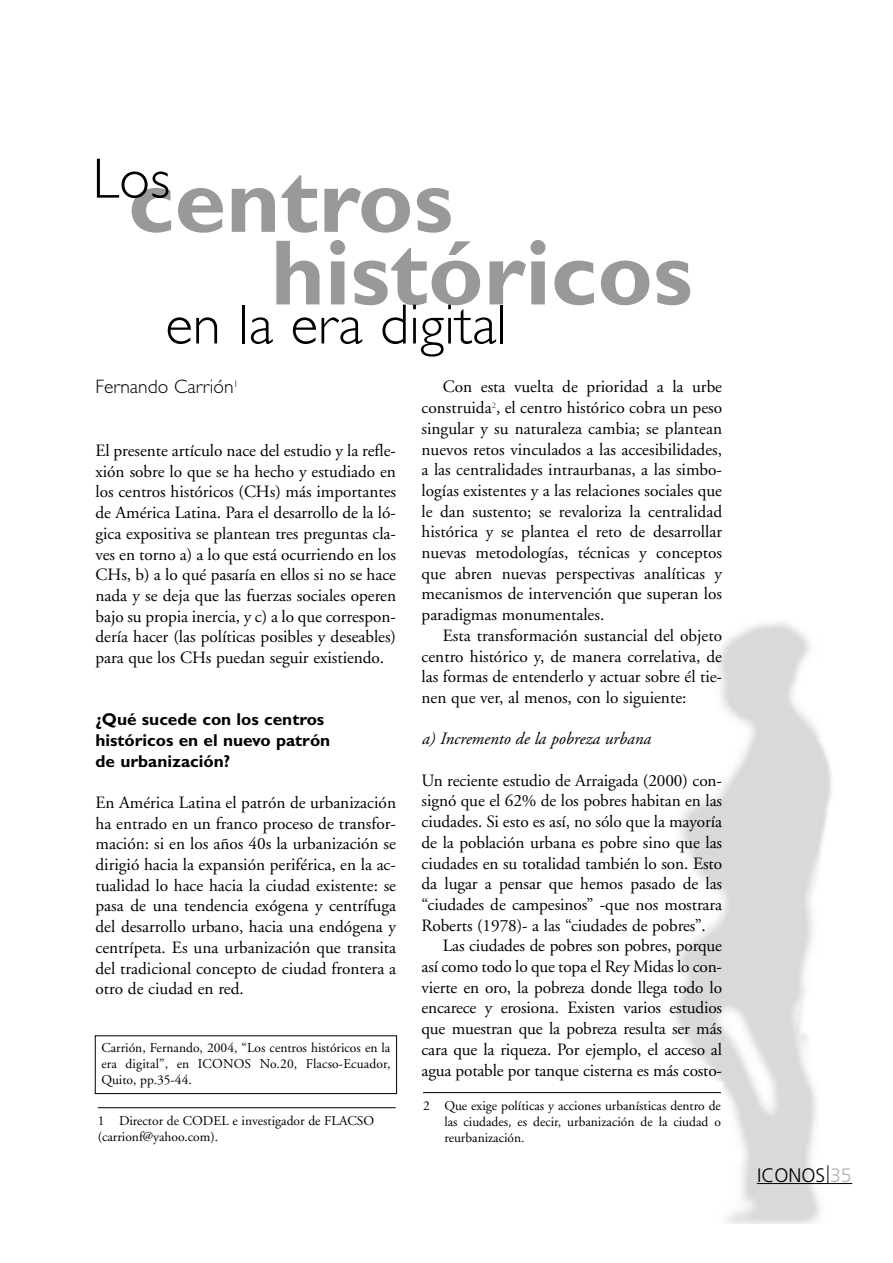
<style>
.page{position:relative;width:893px;height:1263px;background:#fff}
.page>*{position:absolute;margin:0;border:0;box-sizing:border-box;transform-origin:0 0}
.t1{font:700 93.3px/72.6px "Gill Sans";color:#999}
.t2{font:300 57px "Gill Sans";color:#000}
.t3{font:300 19.5px "Gill Sans";color:#000}
.t4{font:300 19.5px "Frutiger";color:#000}
.t5{font:17.25px/20.7px "Adobe Garamond";letter-spacing:-.005em;color:#000;text-align:justify}
.t6{font:700 17.25px/20.7px "Gill Sans";color:#000}
.t7{font:italic 17.25px "Adobe Garamond";color:#000}
.t8{font:13.5px/16.2px "Adobe Garamond";color:#000;text-align:justify}
.s1{color:#b3b3b3}
</style>
<div class="page">
<hr style="left:756px;top:1183px;width:96px;height:1px;background:#000">
<svg style="left:827px;top:1165px;width:1px;height:18px"></svg>
<hr style="left:98px;top:1107px;width:297px;height:1px;background:#000">
<div style="left:95px;top:1035px;width:302px;height:59px;border:1px solid #000"></div>
<hr style="left:423px;top:1092px;width:298px;height:1px;background:#000">
<h2 class="t2" style="left:92px;top:159px;width:79px">Los</h2>
<h1 class="t1" style="left:270px;top:174px;width:423px;text-indent:-143px">centros históricos</h1>
<h2 class="t2" style="left:165px;top:305px;width:343px">en la era digital</h2>
<p class="t3" style="left:95px;top:380px;width:144px">Fernando Carrión<sup>1</sup></p>
<p class="t5" style="left:95px;top:442px;width:302px">El presente artículo nace del estudio y la refle&shy;xión sobre lo que se ha hecho y estudiado en los centros históricos (CHs) más importantes de América Latina. Para el desarrollo de la ló&shy;gica expositiva se plantean tres preguntas cla&shy;ves en torno a) a lo que está ocurriendo en los CHs, b) a lo qué pasaría en ellos si no se hace nada y se deja que las fuerzas sociales operen bajo su propia inercia, y c) a lo que correspon&shy;dería hacer (las políticas posibles y deseables) para que los CHs puedan seguir existiendo.</p>
<p class="t6" style="left:95px;top:711px;width:236px">¿Qué sucede con los centros históricos en el nuevo patrón de urbanización?</p>
<p class="t5" style="left:95px;top:794px;width:302px">En América Latina el patrón de urbanización ha entrado en un franco proceso de transfor&shy;mación: si en los años 40s la urbanización se dirigió hacia la expansión periférica, en la ac&shy;tualidad lo hace hacia la ciudad existente: se pasa de una tendencia exógena y centrífuga del desarrollo urbano, hacia una endógena y centrípeta. Es una urbanización que transita del tradicional concepto de ciudad frontera a otro de ciudad en red.</p>
<p class="t8" style="left:101px;top:1041px;width:290px">Carrión, Fernando, 2004, “Los centros históricos en la era digital”, en ICONOS No.20, Flacso-Ecuador, Quito, pp.35-44.</p>
<p class="t8" style="left:98px;top:1113px;width:278px;line-height:16.6px">1 Director de CODEL e investigador de FLACSO (carrionf@yahoo.com).</p>
<p class="t5" style="left:421px;top:378px;width:302px;text-indent:21px">Con esta vuelta de prioridad a la urbe construida<sup>2</sup>, el centro histórico cobra un peso singular y su naturaleza cambia; se plantean nuevos retos vinculados a las accesibilidades, a las centralidades intraurbanas, a las simbo&shy;logías existentes y a las relaciones sociales que le dan sustento; se revaloriza la centralidad histórica y se plantea el reto de desarrollar nuevas metodologías, técnicas y conceptos que abren nuevas perspectivas analíticas y mecanismos de intervención que superan los paradigmas monumentales.</p>
<p class="t5" style="left:421px;top:627px;width:302px;text-indent:21px">Esta transformación sustancial del objeto centro histórico y, de manera correlativa, de las formas de entenderlo y actuar sobre él tie&shy;nen que ver, al menos, con lo siguiente:</p>
<p class="t7" style="left:421px;top:732px;width:230px">a) Incremento de la pobreza urbana</p>
<p class="t5" style="left:421px;top:772px;width:302px">Un reciente estudio de Arraigada (2000) con-</p>
<p class="t5" style="left:421px;top:792px;width:302px">signó que el 62% de los pobres habitan en las</p>
<p class="t5" style="left:421px;top:813px;width:302px">ciudades. Si esto es así, no sólo que la mayoría</p>
<p class="t5" style="left:421px;top:834px;width:302px">de la población urbana es pobre sino que las</p>
<p class="t5" style="left:421px;top:854px;width:302px">ciudades en su totalidad también lo son. Esto</p>
<p class="t5" style="left:421px;top:875px;width:302px">da lugar a pensar que hemos pasado de las</p>
<p class="t5" style="left:421px;top:896px;width:302px">“ciudades de campesinos” -que nos mostrara</p>
<p class="t5" style="left:421px;top:916px;width:286px">Roberts (1978)- a las “ciudades de pobres”.</p>
<p class="t5" style="left:443px;top:937px;width:281px">Las ciudades de pobres son pobres, porque</p>
<p class="t5" style="left:421px;top:958px;width:302px">así como todo lo que topa el Rey Midas lo con-</p>
<p class="t5" style="left:421px;top:979px;width:302px">vierte en oro, la pobreza donde llega todo lo</p>
<p class="t5" style="left:421px;top:999px;width:302px">encarece y erosiona. Existen varios estudios</p>
<p class="t5" style="left:421px;top:1020px;width:302px">que muestran que la pobreza resulta ser más</p>
<p class="t5" style="left:421px;top:1041px;width:302px">cara que la riqueza. Por ejemplo, el acceso al</p>
<p class="t5" style="left:421px;top:1061px;width:302px">agua potable por tanque cisterna es más costo-</p>
<p class="t8" style="left:444px;top:1098px;width:278px;text-indent:-21px">2 Que exige políticas y acciones urbanísticas dentro de las ciudades, es decir, urbanización de la ciudad o reurbanización.</p>
<p class="t4" style="left:757px;top:1167px;width:96px">ICONOS <span class="s1">35</span></p>
</div>
